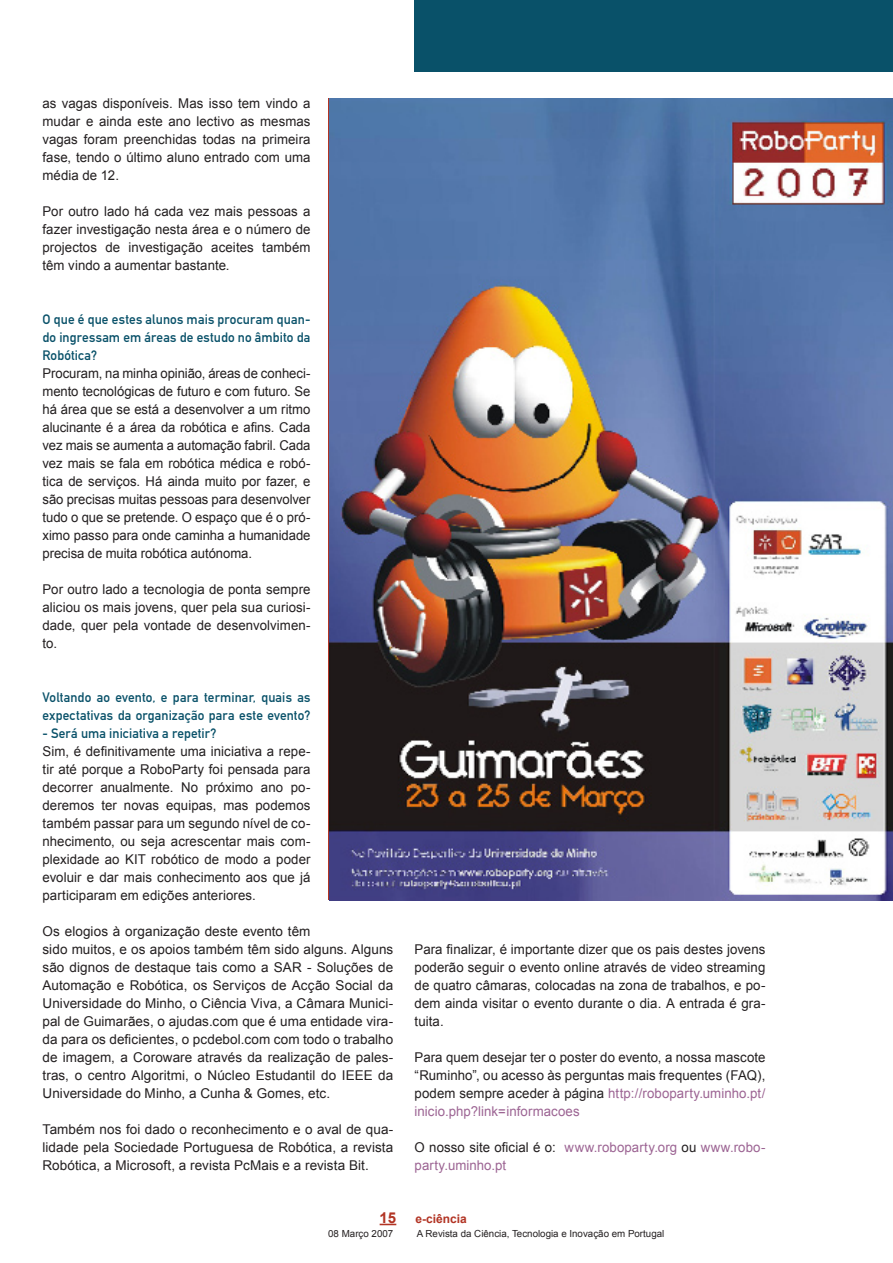
<style>
.page{position:relative;width:893px;height:1263px;background:#fff}
.page>*{position:absolute;margin:0;border:0;box-sizing:border-box;transform-origin:0 0}
.t1{font:700 15px "Arial";color:#b23424}
.t2{font:13.5px/18px "Arial";letter-spacing:.005em;color:#231f20;text-align:justify}
.t3{font:500 13.5px/18px "DIN";letter-spacing:.01em;color:#095169;text-align:justify}
.t4{font:13.5px/18px "Arial";letter-spacing:.01em;color:#9c6493}
.t5{font:700 12px "Arial";color:#b23424}
.t6{font:9.75px "Arial";color:#231f20}
.s1{color:#9c6493}
.s2{color:#231f20}
</style>
<div class="page">
<svg style="left:380px;top:1224px;width:16px;height:1px"></svg>
<div style="left:414px;top:0;width:479px;height:72px;background:#095169"></div>
<img style="left:329px;top:98px;width:564px;height:802px">
<p class="t2" style="left:43px;top:94px;width:269px">as vagas disponíveis. Mas isso tem vindo a mudar e ainda este ano lectivo as mesmas vagas foram preenchidas todas na primeira fase, tendo o último aluno entrado com uma média de 12.</p>
<p class="t2" style="left:43px;top:202px;width:269px">Por outro lado há cada vez mais pessoas a fazer investigação nesta área e o número de projectos de investigação aceites também têm vindo a aumentar bastante.</p>
<p class="t3" style="left:43px;top:310px;width:269px">O que é que estes alunos mais procuram quan&shy;do ingressam em áreas de estudo no âmbito da Robótica?</p>
<p class="t2" style="left:43px;top:364px;width:269px">Procuram, na minha opinião, áreas de conheci&shy;mento tecnológicas de futuro e com futuro. Se há área que se está a desenvolver a um ritmo alucinante é a área da robótica e afins. Cada vez mais se aumenta a automação fabril. Cada vez mais se fala em robótica médica e robó&shy;tica de serviços. Há ainda muito por fazer, e são precisas muitas pessoas para desenvolver tudo o que se pretende. O espaço que é o pró&shy;ximo passo para onde caminha a humanidade precisa de muita robótica autónoma.</p>
<p class="t2" style="left:43px;top:580px;width:269px">Por outro lado a tecnologia de ponta sempre aliciou os mais jovens, quer pela sua curiosi&shy;dade, quer pela vontade de desenvolvimen&shy;to.</p>
<p class="t3" style="left:43px;top:688px;width:270px">Voltando ao evento, e para terminar, quais as expectativas da organização para este evento?</p>
<p class="t3" style="left:43px;top:724px;width:176px">- Será uma iniciativa a repetir?</p>
<p class="t2" style="left:43px;top:742px;width:269px">Sim, é definitivamente uma iniciativa a repe&shy;tir até porque a RoboParty foi pensada para decorrer anualmente. No próximo ano po&shy;deremos ter novas equipas, mas podemos também passar para um segundo nível de co&shy;nhecimento, ou seja acrescentar mais com&shy;plexidade ao KIT robótico de modo a poder evoluir e dar mais conhecimento aos que já participaram em edições anteriores.</p>
<p class="t2" style="left:43px;top:922px;width:352px;text-align:left">Os elogios à organização deste evento têm<br>sido muitos, e os apoios também têm sido alguns. Alguns são dignos de destaque tais como a SAR - Soluções de Automação e Robótica, os Serviços de Acção Social da Universidade do Minho, o Ciência Viva, a Câmara Munici&shy;pal de Guimarães, o ajudas.com que é uma entidade vira&shy;da para os deficientes, o pcdebol.com com todo o trabalho de imagem, a Coroware através da realização de pales&shy;tras, o centro Algoritmi, o Núcleo Estudantil do IEEE da Universidade do Minho, a Cunha &amp; Gomes, etc.</p>
<p class="t2" style="left:43px;top:1120px;width:352px">Também nos foi dado o reconhecimento e o aval de qua&shy;lidade pela Sociedade Portuguesa de Robótica, a revista Robótica, a Microsoft, a revista PcMais e a revista Bit.</p>
<p class="t2" style="left:415px;top:940px;width:352px">Para finalizar, é importante dizer que os pais destes jovens poderão seguir o evento online através de video streaming de quatro câmaras, colocadas na zona de trabalhos, e po&shy;dem ainda visitar o evento durante o dia. A entrada é gra&shy;tuita.</p>
<p class="t2" style="left:415px;top:1048px;width:352px">Para quem desejar ter o poster do evento, a nossa mascote “Ruminho”, ou acesso às perguntas mais frequentes (FAQ), podem sempre aceder à página <span class="s1">http://roboparty.uminho.pt/ inicio.php?link=informacoes</span></p>
<p class="t4" style="left:415px;top:1138px;width:352px"><span class="s2">O nosso site oficial é o:</span> www.roboparty.org <span class="s2">ou</span> www.robo&shy;party.uminho.pt</p>
<p class="t1" style="left:380px;top:1209px;width:18px">15</p>
<p class="t5" style="left:416px;top:1212px;width:53px">e-ciência</p>
<p class="t6" style="left:328px;top:1228px;width:67px">08 Março 2007</p>
<p class="t6" style="left:417px;top:1228px;width:249px">A Revista da Ciência, Tecnologia e Inovação em Portugal</p>
</div>
